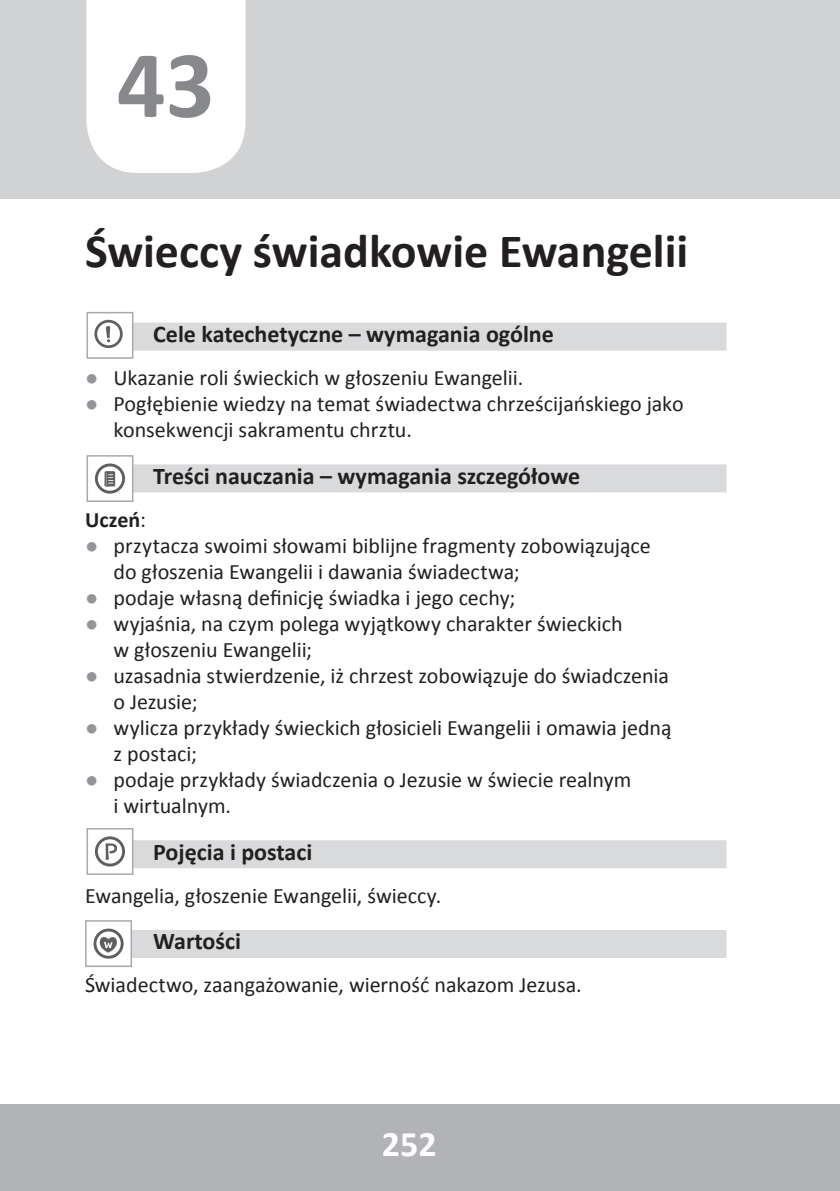
<style>
.page{position:relative;width:840px;height:1191px;background:#fff}
.page>*{position:absolute;margin:0;border:0;box-sizing:border-box;transform-origin:0 0}
.t1{font:700 96px "Calibri";color:#86888b}
.t2{font:700 48px "Calibri";color:#231f20}
.t3{font:700 36px "Calibri";color:#fff}
.t4{font:700 24px "Calibri";color:#231f20}
.t5{font:22px/26px "Calibri";color:#231f20}
.t6{font:700 22px "Calibri";color:#231f20}
.s1{font-family:"Arial";color:#939598}
.s2{font-weight:400}
</style>
<div class="page">
<div style="left:0;top:1104px;width:839px;height:87px;background:#b2b3b7"></div>
<div style="left:130px;top:323px;width:596px;height:28px;background:#d9dadc"></div>
<div style="left:130px;top:464px;width:596px;height:28px;background:#d9dadc"></div>
<div style="left:130px;top:840px;width:596px;height:28px;background:#d9dadc"></div>
<div style="left:130px;top:930px;width:596px;height:28px;background:#d9dadc"></div>
<div style="left:0;top:0;width:839px;height:198px;background:#d1d2d4"></div>
<div style="left:86px;top:0;width:159px;height:173px;background:#fff"></div>
<svg style="left:94px;top:320px;width:29px;height:28px"></svg>
<div style="left:86px;top:312px;width:47px;height:47px;border:2px solid #a8a9ad"></div>
<svg style="left:95px;top:463px;width:30px;height:30px"></svg>
<div style="left:86px;top:455px;width:47px;height:47px;border:2px solid #a8a9ad"></div>
<svg style="left:95px;top:836px;width:30px;height:30px"></svg>
<div style="left:86px;top:828px;width:47px;height:47px;border:2px solid #a8a9ad"></div>
<svg style="left:93px;top:928px;width:30px;height:30px"></svg>
<div style="left:85px;top:920px;width:47px;height:47px;border:2px solid #a8a9ad"></div>
<h1 class="t1" style="left:117px;top:24px;width:99px">43</h1>
<h2 class="t2" style="left:85px;top:220px;width:604px">Świeccy świadkowie Ewangelii</h2>
<p class="t4" style="left:153px;top:319px;width:402px">Cele katechetyczne – wymagania ogólne</p>
<p class="t5" style="left:85px;top:365px;width:439px"><span class="s1">●</span> Ukazanie roli świeckich w głoszeniu Ewangelii.</p>
<p class="t5" style="left:113px;top:391px;width:571px;text-indent:-28px"><span class="s1">●</span> Pogłębienie wiedzy na temat świadectwa chrześcijańskiego jako konsekwencji sakramentu chrztu.</p>
<p class="t4" style="left:153px;top:460px;width:428px">Treści nauczania – wymagania szczegółowe</p>
<p class="t6" style="left:85px;top:505px;width:62px">Uczeń<span class="s2">:</span></p>
<p class="t5" style="left:113px;top:532px;width:538px;text-indent:-28px"><span class="s1">●</span> przytacza swoimi słowami biblijne fragmenty zobowiązujące do głoszenia Ewangelii i dawania świadectwa;</p>
<p class="t5" style="left:85px;top:585px;width:431px"><span class="s1">●</span> podaje własną definicję świadka i jego cechy;</p>
<p class="t5" style="left:113px;top:611px;width:510px;text-indent:-28px"><span class="s1">●</span> wyjaśnia, na czym polega wyjątkowy charakter świeckich w głoszeniu Ewangelii;</p>
<p class="t5" style="left:113px;top:663px;width:557px;text-indent:-28px"><span class="s1">●</span> uzasadnia stwierdzenie, iż chrzest zobowiązuje do świadczenia o Jezusie;</p>
<p class="t5" style="left:113px;top:715px;width:559px;text-indent:-28px"><span class="s1">●</span> wylicza przykłady świeckich głosicieli Ewangelii i omawia jedną z postaci;</p>
<p class="t5" style="left:113px;top:767px;width:519px;text-indent:-28px"><span class="s1">●</span> podaje przykłady świadczenia o Jezusie w świecie realnym i wirtualnym.</p>
<p class="t4" style="left:153px;top:836px;width:160px">Pojęcia i postaci</p>
<p class="t5" style="left:85px;top:882px;width:357px">Ewangelia, głoszenie Ewangelii, świeccy.</p>
<p class="t4" style="left:153px;top:926px;width:89px">Wartości</p>
<p class="t5" style="left:85px;top:972px;width:498px">Świadectwo, zaangażowanie, wierność nakazom Jezusa.</p>
<h3 class="t3" style="left:382px;top:1120px;width:56px">252</h3>
</div>
